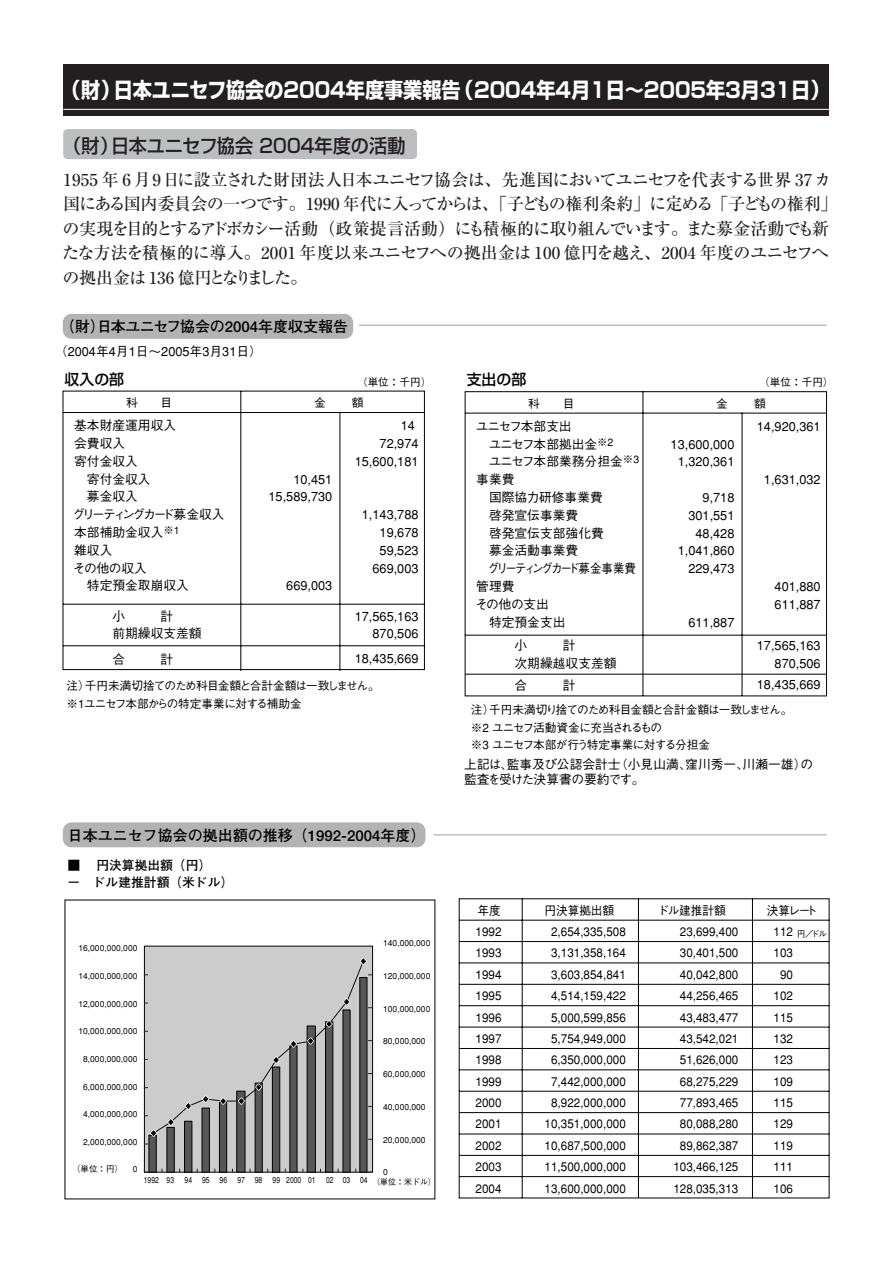
<style>
.page{position:relative;width:893px;height:1264px;background:#fff}
.page>*{position:absolute;margin:0;border:0;box-sizing:border-box;transform-origin:0 0}
.t1{font:700 21.3px "Shin Go";color:#fff;scale:.9 1}
.t2{font:500 19.2px "Shin Go";color:#231f20;scale:.95 1}
.t3{font:500 16.95px/24.5px "Ryumin";letter-spacing:-.045em;color:#231f20}
.t4{font:700 15px "Futo Go B101";color:#000}
.t5{font:500 14.85px "Shin Go";color:#000}
.t6{font:500 12.75px/17.9px "Gothic BBB";color:#000;text-align:right}
.t7{font:500 12.75px/17.9px "Gothic BBB";letter-spacing:-.02em;color:#000;scale:.9 1}
.t8{font:700 12.75px/17.1px "Futo Go B101";color:#000}
.t9{font:500 12.3px/21.3px "Gothic BBB";color:#000;text-align:center;scale:.95 1}
.t10{font:500 11.7px/17.9px "Gothic BBB";letter-spacing:-.075em;color:#000}
.t11{font:500 10.65px "Gothic BBB";color:#000}
.t12{font:500 8.55px "Gothic BBB";color:#000}
.t13{font:500 8.55px "Gothic BBB";color:#000;scale:.8 1}
.t14{font:500 8.55px "Gothic BBB";color:#000;scale:.93 1}
.t15{font:500 8.55px "Gothic BBB";color:#000;scale:.95 1}
</style>
<div class="page">
<div style="left:63px;top:314px;width:290px;height:25px;background:#b3b3b3;border-radius:9px"></div>
<div style="left:63px;top:822px;width:362px;height:25px;background:#b3b3b3;border-radius:9px"></div>
<div style="left:144px;top:946px;width:229px;height:226px;background:#ccc;border:1px solid #000"></div>
<div style="left:63px;top:64px;width:766px;height:51px;background:#231f20"></div>
<hr style="left:63px;top:109px;width:766px;height:1px;background:#fff">
<div style="left:63px;top:129px;width:354px;height:30px;background:#bcbec0;border-radius:4px"></div>
<svg style="left:62px;top:390px;width:363px;height:281px"></svg>
<svg style="left:464px;top:391px;width:363px;height:306px"></svg>
<hr style="left:465px;top:674px;width:362px;height:1px;background:#000">
<div style="left:149px;top:1135px;width:7px;height:37px;background:#575757;border:1px solid #000"></div>
<div style="left:167px;top:1127px;width:7px;height:45px;background:#575757;border:1px solid #000"></div>
<div style="left:184px;top:1121px;width:8px;height:51px;background:#575757;border:1px solid #000"></div>
<div style="left:202px;top:1107px;width:8px;height:65px;background:#575757;border:1px solid #000"></div>
<div style="left:219px;top:1102px;width:8px;height:70px;background:#575757;border:1px solid #000"></div>
<div style="left:237px;top:1091px;width:8px;height:81px;background:#575757;border:1px solid #000"></div>
<div style="left:255px;top:1082px;width:8px;height:90px;background:#575757;border:1px solid #000"></div>
<div style="left:272px;top:1066px;width:8px;height:106px;background:#575757;border:1px solid #000"></div>
<div style="left:290px;top:1045px;width:7px;height:127px;background:#575757;border:1px solid #000"></div>
<div style="left:307px;top:1025px;width:9px;height:147px;background:#575757;border:1px solid #000"></div>
<div style="left:325px;top:1021px;width:8px;height:151px;background:#575757;border:1px solid #000"></div>
<div style="left:343px;top:1009px;width:7px;height:163px;background:#575757;border:1px solid #000"></div>
<div style="left:360px;top:977px;width:7px;height:195px;background:#575757;border:1px solid #000"></div>
<svg style="left:458px;top:898px;width:372px;height:301px"></svg>
<svg style="left:144px;top:1169px;width:4px;height:4px"></svg>
<hr style="left:359px;top:324px;width:467px;height:2px;background:#bcbec0">
<hr style="left:433px;top:834px;width:393px;height:1px;background:#bcbec0">
<svg style="left:144px;top:956px;width:228px;height:188px"></svg>
<h1 class="t1" style="left:62px;top:82px;width:855px">（財）日本ユニセフ協会の2004年度事業報告（2004年4月1日～2005年3月31日）</h1>
<h2 class="t2" style="left:63px;top:138px;width:362px">（財）日本ユニセフ協会 2004年度の活動</h2>
<p class="t3" style="left:62px;top:170px;width:777px">1955 年 6 月9日に設立された財団法人日本ユニセフ協会は、先進国においてユニセフを代表する世界 37カ国にある国内委員会の一つです。1990 年代に入ってからは、「子どもの権利条約」に定める「子どもの権利」の実現を目的とするアドボカシー活動（政策提言活動）にも積極的に取り組んでいます。また募金活動でも新たな方法を積極的に導入。2001 年度以来ユニセフへの拠出金は 100 億円を越え、2004 年度のユニセフへの拠出金は 136 億円となりました。</p>
<p class="t4" style="left:60px;top:321px;width:289px">（財）日本ユニセフ協会の2004年度収支報告</p>
<p class="t6" style="left:55px;top:344px;width:209px">（2004年4月1日～2005年3月31日）</p>
<p class="t5" style="left:65px;top:373px;width:61px">収入の部</p>
<p class="t11" style="left:357px;top:378px;width:76px">（単位：千円）</p>
<p class="t5" style="left:467px;top:374px;width:61px">支出の部</p>
<p class="t11" style="left:759px;top:378px;width:76px">（単位：千円）</p>
<p class="t10" style="left:528px;top:396px;width:13px">科</p>
<p class="t10" style="left:563px;top:396px;width:13px">目</p>
<p class="t10" style="left:716px;top:396px;width:13px">金</p>
<p class="t10" style="left:754px;top:396px;width:13px">額</p>
<p class="t6" style="left:757px;top:419px;width:65px">14,920,361</p>
<p class="t10" style="left:126px;top:395px;width:13px">科</p>
<p class="t10" style="left:161px;top:395px;width:13px">目</p>
<p class="t10" style="left:314px;top:395px;width:13px">金</p>
<p class="t10" style="left:352px;top:395px;width:13px">額</p>
<p class="t6" style="left:355px;top:418px;width:65px">14<br>72,974<br>15,600,181</p>
<p class="t6" style="left:73px;top:418px;width:153px;text-align:left">基本財産運用収入<br>会費収入<br>寄付金収入<br>　寄付金収入<br>　募金収入<br>グリーティングカード募金収入本部補助金収入<sup>※1<br></sup>雑収入<br>その他の収入<br>　特定預金取崩収入</p>
<p class="t6" style="left:476px;top:419px;width:165px;text-align:left">ユニセフ本部支出<br>　ユニセフ本部拠出金<sup>※2<br></sup>　ユニセフ本部業務分担金<sup>※3</sup>事業費<br>　国際協力研修事業費<br>　啓発宣伝事業費<br>　啓発宣伝支部強化費<br>　募金活動事業費</p>
<p class="t7" style="left:475px;top:561px;width:180px;text-indent:13px">グリーティングカード募金事業費管理費<br>その他の支出<br>　特定預金支出</p>
<p class="t6" style="left:671px;top:436px;width:65px;text-align:center">13,600,000<br>1,320,361</p>
<p class="t6" style="left:678px;top:490px;width:58px">9,718<br>301,551<br>48,428<br>1,041,860<br>229,473</p>
<p class="t6" style="left:269px;top:471px;width:65px">10,451<br>15,589,730</p>
<p class="t6" style="left:764px;top:472px;width:58px">1,631,032</p>
<p class="t6" style="left:362px;top:507px;width:58px">1,143,788<br>19,678<br>59,523<br>669,003</p>
<p class="t6" style="left:286px;top:578px;width:48px">669,003</p>
<p class="t6" style="left:775px;top:579px;width:48px;text-align:left">401,880<br>611,887</p>
<p class="t6" style="left:112px;top:608px;width:14px">小</p>
<p class="t6" style="left:112px;top:608px;width:91px;text-align:left;text-indent:48px">計<br>前期繰収支差額</p>
<p class="t6" style="left:112px;top:651px;width:14px">合</p>
<p class="t6" style="left:161px;top:651px;width:14px">計</p>
<p class="t10" style="left:66px;top:678px;width:314px">注）千円未満切捨てのため科目金額と合計金額は一致しません。※1ユニセフ本部からの特定事業に対する補助金</p>
<p class="t6" style="left:515px;top:678px;width:14px">合</p>
<p class="t6" style="left:563px;top:678px;width:14px">計</p>
<p class="t6" style="left:757px;top:677px;width:65px">18,435,669</p>
<p class="t6" style="left:355px;top:608px;width:65px">17,565,163<br>870,506</p>
<p class="t6" style="left:355px;top:650px;width:65px">18,435,669</p>
<p class="t6" style="left:688px;top:614px;width:48px">611,887</p>
<p class="t6" style="left:515px;top:638px;width:14px">小</p>
<p class="t6" style="left:515px;top:638px;width:104px;text-align:center">計<br>次期繰越収支差額</p>
<p class="t10" style="left:471px;top:702px;width:323px">注）千円未満切り捨てのため科目金額と合計金額は一致しません。※2 ユニセフ活動資金に充当されるもの<br>※3 ユニセフ本部が行う特定事業に対する分担金</p>
<p class="t6" style="left:464px;top:758px;width:351px;line-height:14.9px;text-align:left">上記は、監事及び公認会計士（小見山満、窪川秀一、川瀬一雄）の監査を受けた決算書の要約です。</p>
<p class="t6" style="left:757px;top:638px;width:65px">17,565,163<br>870,506</p>
<p class="t4" style="left:68px;top:829px;width:359px">日本ユニセフ協会の拠出額の推移（1992-2004年度）</p>
<p class="t8" style="left:67px;top:858px;width:167px">■ 　円決算拠出額（円）<br>－　ドル建推計額（米ドル）</p>
<p class="t12" style="left:78px;top:944px;width:61px">16,000,000,000</p>
<p class="t12" style="left:78px;top:972px;width:61px">14,000,000,000</p>
<p class="t12" style="left:78px;top:1000px;width:61px">12,000,000,000</p>
<p class="t12" style="left:78px;top:1027px;width:61px">10,000,000,000</p>
<p class="t12" style="left:83px;top:1055px;width:56px">8,000,000,000</p>
<p class="t12" style="left:83px;top:1083px;width:56px">6,000,000,000</p>
<p class="t12" style="left:83px;top:1110px;width:56px">4,000,000,000</p>
<p class="t12" style="left:83px;top:1138px;width:56px">2,000,000,000</p>
<p class="t12" style="left:133px;top:1166px;width:6px">0</p>
<p class="t12" style="left:72px;top:1166px;width:53px">（単位：円）</p>
<p class="t13" style="left:144px;top:1176px;width:281px">1992 93 94 95 96 97 98 99 2000 01 02 03 04</p>
<p class="t12" style="left:383px;top:940px;width:49px">140,000,000</p>
<p class="t12" style="left:383px;top:972px;width:49px">120,000,000</p>
<p class="t12" style="left:383px;top:1005px;width:49px">100,000,000</p>
<p class="t12" style="left:383px;top:1038px;width:44px">80,000,000</p>
<p class="t12" style="left:383px;top:1070px;width:44px">60,000,000</p>
<p class="t12" style="left:383px;top:1103px;width:44px">40,000,000</p>
<p class="t12" style="left:383px;top:1136px;width:44px">20,000,000</p>
<p class="t12" style="left:383px;top:1168px;width:6px">0</p>
<p class="t14" style="left:372px;top:1178px;width:70px">（単位：米ドル）</p>
<p class="t9" style="left:478px;top:901px;width:26px">年度</p>
<p class="t9" style="left:544px;top:901px;width:75px">円決算拠出額</p>
<p class="t9" style="left:657px;top:901px;width:74px">ドル建推計額</p>
<p class="t9" style="left:767px;top:901px;width:55px">決算レート</p>
<p class="t9" style="left:476px;top:922px;width:29px;text-align:justify">1992<br>1993<br>1994<br>1995<br>1996<br>1997<br>1998<br>1999<br>2000<br>2001<br>2002<br>2003<br>2004</p>
<p class="t9" style="left:545px;top:922px;width:87px">2,654,335,508<br>3,131,358,164<br>3,603,854,841<br>4,514,159,422<br>5,000,599,856<br>5,754,949,000<br>6,350,000,000<br>7,442,000,000<br>8,922,000,000<br>10,351,000,000<br>10,687,500,000<br>11,500,000,000<br>13,600,000,000</p>
<p class="t9" style="left:673px;top:922px;width:70px">23,699,400<br>30,401,500<br>40,042,800<br>44,256,465<br>43,483,477<br>43,542,021<br>51,626,000<br>68,275,229<br>77,893,465<br>80,088,280<br>89,862,387<br>103,466,125<br>128,035,313</p>
<p class="t9" style="left:774px;top:922px;width:22px">112<br>103<br>90<br>102<br>115<br>132<br>123<br>109<br>115<br>129<br>119<br>111<br>106</p>
<p class="t15" style="left:797px;top:930px;width:32px">円／ドル</p>
</div>
